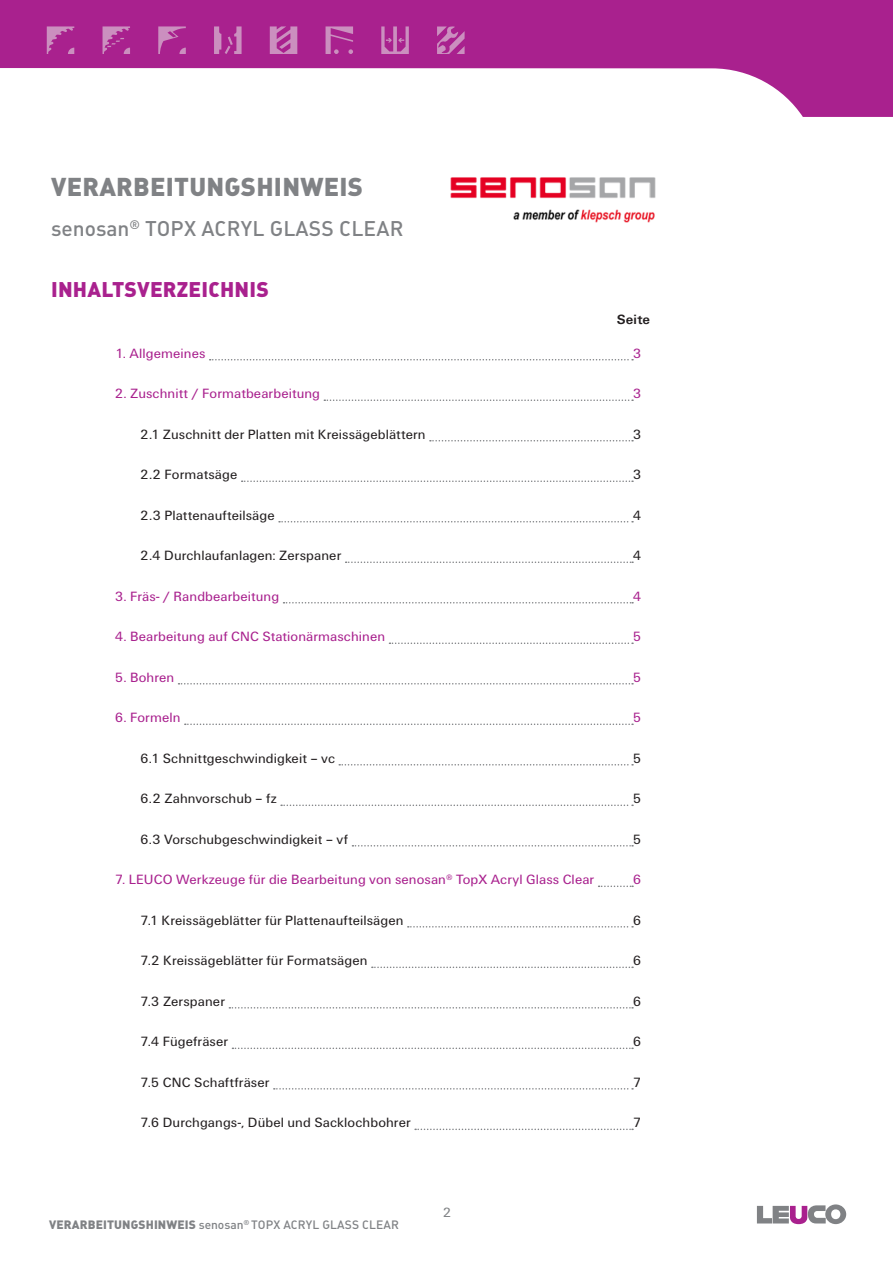
<style>
.page{position:relative;width:893px;height:1263px;background:#fff}
.page>*{position:absolute;margin:0;border:0;box-sizing:border-box;transform-origin:0 0}
.t1{font:900 25.5px "DIN Pro";letter-spacing:.01em;color:#808285}
.t2{font:500 21px "DIN Pro";letter-spacing:.01em;color:#808285}
.t3{font:900 21px "DIN Pro";letter-spacing:.01em;color:#a9218e}
.t4{font:13.95px "LEUCO UN";letter-spacing:.01em;color:#231f20}
.t5{font:13.95px "LEUCO UN";letter-spacing:.01em;color:#a9218e}
.t6{font:700 13.95px "LEUCO UN";letter-spacing:.015em;color:#231f20}
.t7{font:13.95px "LEUCO UN";color:#808285}
.t8{font:500 12px "DIN Pro";letter-spacing:.01em;color:#808285}
.s1{font-weight:900}
</style>
<div class="page">
<svg style="left:0;top:0;width:893px;height:117px;fill:#a9218e"></svg>
<svg style="left:326px;top:26px;width:27px;height:28px"></svg>
<svg style="left:214px;top:26px;width:28px;height:28px"></svg>
<svg style="left:47px;top:26px;width:27px;height:28px"></svg>
<svg style="left:103px;top:26px;width:27px;height:28px"></svg>
<svg style="left:437px;top:26px;width:28px;height:28px"></svg>
<svg style="left:158px;top:26px;width:28px;height:28px"></svg>
<svg style="left:270px;top:26px;width:27px;height:28px"></svg>
<svg style="left:381px;top:26px;width:28px;height:28px"></svg>
<svg style="left:757px;top:1204px;width:89px;height:20px"></svg>
<svg style="left:210px;top:359px;width:423px;height:1px"></svg>
<svg style="left:324px;top:399px;width:309px;height:2px"></svg>
<svg style="left:430px;top:440px;width:203px;height:1px"></svg>
<svg style="left:242px;top:480px;width:391px;height:2px"></svg>
<svg style="left:279px;top:521px;width:354px;height:1px"></svg>
<svg style="left:346px;top:561px;width:287px;height:2px"></svg>
<svg style="left:284px;top:602px;width:349px;height:1px"></svg>
<svg style="left:389px;top:642px;width:244px;height:2px"></svg>
<svg style="left:179px;top:683px;width:454px;height:1px"></svg>
<svg style="left:185px;top:723px;width:448px;height:2px"></svg>
<svg style="left:339px;top:764px;width:294px;height:1px"></svg>
<svg style="left:281px;top:804px;width:352px;height:2px"></svg>
<svg style="left:352px;top:845px;width:281px;height:1px"></svg>
<svg style="left:599px;top:885px;width:34px;height:2px"></svg>
<svg style="left:408px;top:926px;width:225px;height:1px"></svg>
<svg style="left:372px;top:966px;width:261px;height:2px"></svg>
<svg style="left:229px;top:1007px;width:404px;height:1px"></svg>
<svg style="left:232px;top:1047px;width:401px;height:2px"></svg>
<svg style="left:274px;top:1088px;width:359px;height:1px"></svg>
<svg style="left:415px;top:1128px;width:218px;height:2px"></svg>
<img style="left:450px;top:177px;width:206px;height:46px">
<h1 class="t1" style="left:51px;top:169px;width:313px">VERARBEITUNGSHINWEIS</h1>
<h2 class="t2" style="left:51px;top:214px;width:354px">senosan<sup>®</sup> TOPX ACRYL GLASS CLEAR</h2>
<h2 class="t3" style="left:51px;top:275px;width:219px">INHALTSVERZEICHNIS</h2>
<p class="t6" style="left:617px;top:312px;width:35px">Seite</p>
<p class="t5" style="left:115px;top:345px;width:92px">1. Allgemeines</p>
<p class="t5" style="left:633px;top:345px;width:10px">3</p>
<p class="t5" style="left:115px;top:386px;width:207px">2. Zuschnitt / Formatbearbeitung</p>
<p class="t5" style="left:633px;top:386px;width:10px">3</p>
<p class="t4" style="left:140px;top:426px;width:287px">2.1 Zuschnitt der Platten mit Kreissägeblättern</p>
<p class="t4" style="left:633px;top:426px;width:10px">3</p>
<p class="t4" style="left:140px;top:467px;width:99px">2.2 Formatsäge</p>
<p class="t4" style="left:633px;top:467px;width:10px">3</p>
<p class="t4" style="left:140px;top:507px;width:136px">2.3 Plattenaufteilsäge</p>
<p class="t4" style="left:633px;top:507px;width:10px">4</p>
<p class="t4" style="left:140px;top:548px;width:203px">2.4 Durchlaufanlagen: Zerspaner</p>
<p class="t4" style="left:633px;top:548px;width:10px">4</p>
<p class="t5" style="left:115px;top:588px;width:166px">3. Fräs- / Randbearbeitung</p>
<p class="t5" style="left:633px;top:588px;width:10px">4</p>
<p class="t5" style="left:115px;top:629px;width:272px">4. Bearbeitung auf CNC Stationärmaschinen</p>
<p class="t5" style="left:633px;top:629px;width:10px">5</p>
<p class="t5" style="left:115px;top:669px;width:61px">5. Bohren</p>
<p class="t5" style="left:633px;top:669px;width:10px">5</p>
<p class="t5" style="left:115px;top:710px;width:67px">6. Formeln</p>
<p class="t5" style="left:633px;top:710px;width:10px">5</p>
<p class="t4" style="left:140px;top:750px;width:196px">6.1 Schnittgeschwindigkeit – vc</p>
<p class="t4" style="left:633px;top:750px;width:10px">5</p>
<p class="t4" style="left:140px;top:791px;width:138px">6.2 Zahnvorschub – fz</p>
<p class="t4" style="left:633px;top:791px;width:10px">5</p>
<p class="t4" style="left:140px;top:831px;width:209px">6.3 Vorschubgeschwindigkeit – vf</p>
<p class="t4" style="left:633px;top:831px;width:10px">5</p>
<p class="t5" style="left:115px;top:872px;width:481px">7. LEUCO Werkzeuge für die Bearbeitung von senosan<sup>®</sup> TopX Acryl Glass Clear</p>
<p class="t5" style="left:633px;top:872px;width:10px">6</p>
<p class="t4" style="left:140px;top:912px;width:265px">7.1 Kreissägeblätter für Plattenaufteilsägen</p>
<p class="t4" style="left:633px;top:912px;width:10px">6</p>
<p class="t4" style="left:140px;top:953px;width:229px">7.2 Kreissägeblätter für Formatsägen</p>
<p class="t4" style="left:633px;top:953px;width:10px">6</p>
<p class="t4" style="left:140px;top:993px;width:86px">7.3 Zerspaner</p>
<p class="t4" style="left:633px;top:993px;width:10px">6</p>
<p class="t4" style="left:140px;top:1034px;width:89px">7.4 Fügefräser</p>
<p class="t4" style="left:633px;top:1034px;width:10px">6</p>
<p class="t4" style="left:140px;top:1074px;width:131px">7.5 CNC Schaftfräser</p>
<p class="t4" style="left:633px;top:1074px;width:10px">7</p>
<p class="t4" style="left:140px;top:1115px;width:272px">7.6 Durchgangs-, Dübel und Sacklochbohrer</p>
<p class="t4" style="left:633px;top:1115px;width:10px">7</p>
<p class="t8" style="left:49px;top:1216px;width:351px"><span class="s1">VERARBEITUNGSHINWEIS</span> senosan<sup>®</sup> TOPX ACRYL GLASS CLEAR</p>
<p class="t7" style="left:443px;top:1204px;width:10px">2</p>
</div>
